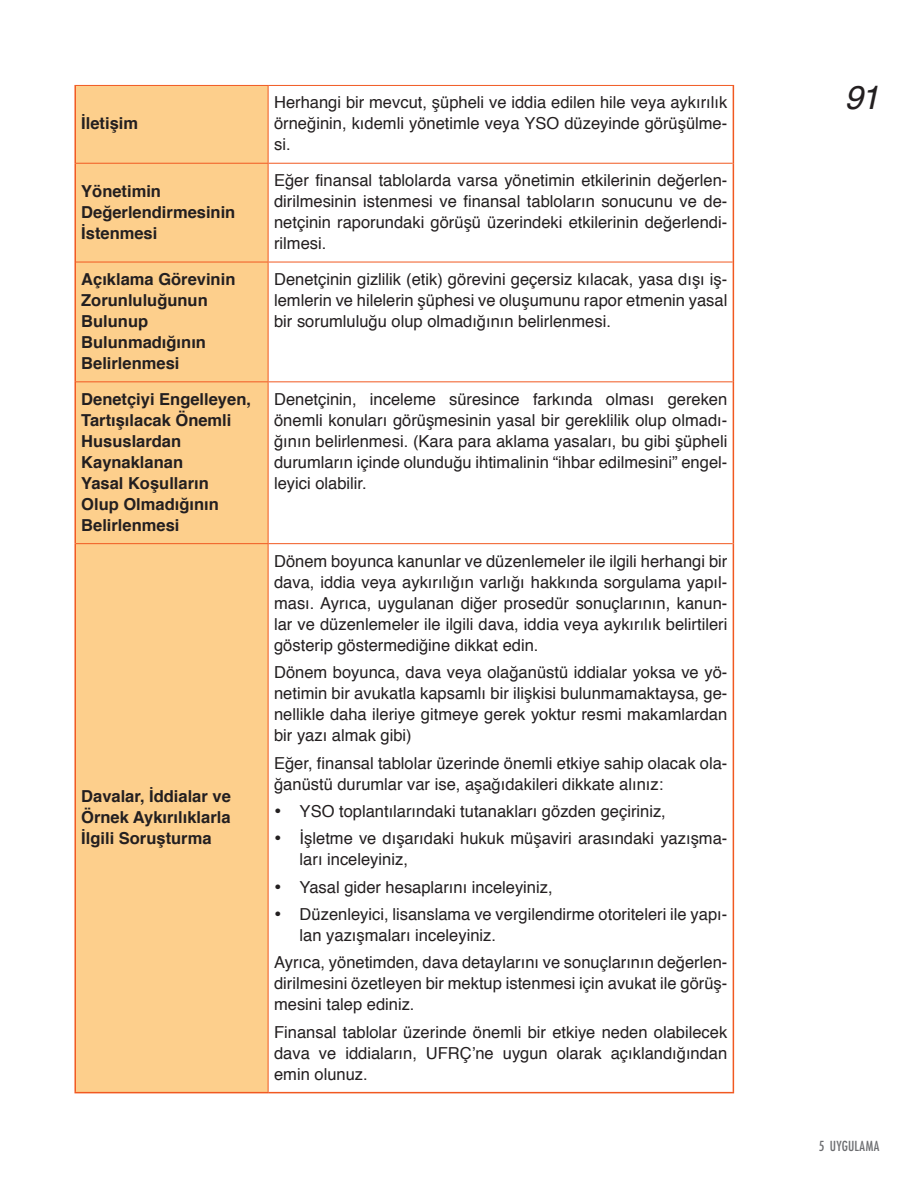
<style>
.page{position:relative;width:915px;height:1191px;background:#fff}
.page>*{position:absolute;margin:0;border:0;box-sizing:border-box;transform-origin:0 0}
.t1{font:italic 33px "Helvetica";color:#231f20}
.t2{font:16.5px/21px "Helvetica";color:#231f20;text-align:justify}
.t3{font:700 16.5px/21px "Helvetica";color:#231f20}
.t4{font:condensed 13.5px "Futura Std";letter-spacing:.025em;color:#6c6d70}
</style>
<div class="page">
<div style="left:76px;top:86px;width:191px;height:1005px;background:#fdcf8c"></div>
<hr style="left:74px;top:86px;width:2px;height:77px;background:#f15921">
<hr style="left:732px;top:86px;width:1px;height:77px;background:#f15921">
<hr style="left:74px;top:163px;width:2px;height:99px;background:#f15921">
<hr style="left:732px;top:163px;width:1px;height:99px;background:#f15921">
<hr style="left:74px;top:262px;width:2px;height:120px;background:#f15921">
<hr style="left:732px;top:262px;width:1px;height:120px;background:#f15921">
<hr style="left:74px;top:382px;width:2px;height:161px;background:#f15921">
<hr style="left:732px;top:382px;width:1px;height:161px;background:#f15921">
<hr style="left:74px;top:543px;width:2px;height:548px;background:#f15921">
<hr style="left:732px;top:543px;width:1px;height:548px;background:#f15921">
<hr style="left:74px;top:1091px;width:194px;height:2px;background:#f15921">
<hr style="left:268px;top:1091px;width:465px;height:2px;background:#f15921">
<hr style="left:74px;top:85px;width:194px;height:1px;background:#f15921">
<hr style="left:268px;top:85px;width:465px;height:1px;background:#f15921">
<hr style="left:267px;top:86px;width:1px;height:77px;background:#f15921">
<hr style="left:76px;top:163px;width:192px;height:1px;background:#f15921">
<hr style="left:268px;top:163px;width:464px;height:1px;background:#f15921">
<hr style="left:267px;top:164px;width:1px;height:98px;background:#f15921">
<hr style="left:76px;top:262px;width:192px;height:1px;background:#f15921">
<hr style="left:268px;top:262px;width:464px;height:1px;background:#f15921">
<hr style="left:267px;top:262px;width:1px;height:119px;background:#f15921">
<hr style="left:76px;top:381px;width:192px;height:1px;background:#f15921">
<hr style="left:268px;top:381px;width:464px;height:1px;background:#f15921">
<hr style="left:267px;top:382px;width:1px;height:161px;background:#f15921">
<hr style="left:76px;top:543px;width:192px;height:1px;background:#f15921">
<hr style="left:268px;top:543px;width:464px;height:1px;background:#f15921">
<hr style="left:267px;top:544px;width:1px;height:547px;background:#f15921">
<p class="t3" style="left:81px;top:113px;width:58px">İletişim</p>
<p class="t2" style="left:274px;top:93px;width:454px">Herhangi bir mevcut, şüpheli ve iddia edilen hile veya aykırılık örneğinin, kıdemli yönetimle veya YSO düzeyinde görüşülme&shy;si.</p>
<p class="t3" style="left:81px;top:181px;width:156px">Yönetimin<br>Değerlendirmesinin<br>İstenmesi</p>
<p class="t2" style="left:274px;top:170px;width:454px">Eğer finansal tablolarda varsa yönetimin etkilerinin değerlen&shy;dirilmesinin istenmesi ve finansal tabloların sonucunu ve de&shy;netçinin raporundaki görüşü üzerindeki etkilerinin değerlendi&shy;rilmesi.</p>
<p class="t3" style="left:81px;top:269px;width:156px">Açıklama Görevinin<br>Zorunluluğunun<br>Bulunup<br>Bulunmadığının<br>Belirlenmesi</p>
<p class="t2" style="left:274px;top:269px;width:454px">Denetçinin gizlilik (etik) görevini geçersiz kılacak, yasa dışı iş&shy;lemlerin ve hilelerin şüphesi ve oluşumunu rapor etmenin yasal bir sorumluluğu olup olmadığının belirlenmesi.</p>
<p class="t3" style="left:81px;top:389px;width:171px">Denetçiyi Engelleyen,<br>Tartışılacak Önemli<br>Hususlardan<br>Kaynaklanan<br>Yasal Koşulların<br>Olup Olmadığının<br>Belirlenmesi</p>
<p class="t2" style="left:274px;top:389px;width:454px">Denetçinin, inceleme süresince farkında olması gereken önemli konuları görüşmesinin yasal bir gereklilik olup olmadı&shy;ğının belirlenmesi. (Kara para aklama yasaları, bu gibi şüpheli durumların içinde olunduğu ihtimalinin “ihbar edilmesini” engel&shy;leyici olabilir.</p>
<p class="t3" style="left:81px;top:786px;width:151px;text-align:justify">Davalar, İddialar ve Örnek Aykırılıklarla İlgili Soruşturma</p>
<p class="t2" style="left:274px;top:551px;width:454px">Dönem boyunca kanunlar ve düzenlemeler ile ilgili herhangi bir dava, iddia veya aykırılığın varlığı hakkında sorgulama yapıl&shy;ması. Ayrıca, uygulanan diğer prosedür sonuçlarının, kanun&shy;lar ve düzenlemeler ile ilgili dava, iddia veya aykırılık belirtileri gösterip göstermediğine dikkat edin.</p>
<p class="t2" style="left:274px;top:662px;width:454px">Dönem boyunca, dava veya olağanüstü iddialar yoksa ve yö&shy;netimin bir avukatla kapsamlı bir ilişkisi bulunmamaktaysa, ge&shy;nellikle daha ileriye gitmeye gerek yoktur resmi makamlardan bir yazı almak gibi)</p>
<p class="t2" style="left:274px;top:752px;width:454px">Eğer, finansal tablolar üzerinde önemli etkiye sahip olacak ola&shy;ğanüstü durumlar var ise, aşağıdakileri dikkate alınız:</p>
<p class="t2" style="left:274px;top:801px;width:393px">• YSO toplantılarındaki tutanakları gözden geçiriniz,</p>
<p class="t2" style="left:299px;top:828px;width:429px;text-indent:-26px">• İşletme ve dışarıdaki hukuk müşaviri arasındaki yazışma&shy;ları inceleyiniz,</p>
<p class="t2" style="left:274px;top:877px;width:280px">• Yasal gider hesaplarını inceleyiniz,</p>
<p class="t2" style="left:299px;top:904px;width:429px;text-indent:-26px">• Düzenleyici, lisanslama ve vergilendirme otoriteleri ile yapı&shy;lan yazışmaları inceleyiniz.</p>
<p class="t2" style="left:274px;top:952px;width:454px">Ayrıca, yönetimden, dava detaylarını ve sonuçlarının değerlen&shy;dirilmesini özetleyen bir mektup istenmesi için avukat ile görüş&shy;mesini talep ediniz.</p>
<p class="t2" style="left:274px;top:1022px;width:454px">Finansal tablolar üzerinde önemli bir etkiye neden olabilecek dava ve iddiaların, UFRÇ’ne uygun olarak açıklandığından emin olunuz.</p>
<h1 class="t1" style="left:844px;top:71px;width:36px">91</h1>
<p class="t4" style="left:818px;top:1137px;width:62px">5 UYGULAMA</p>
</div>
